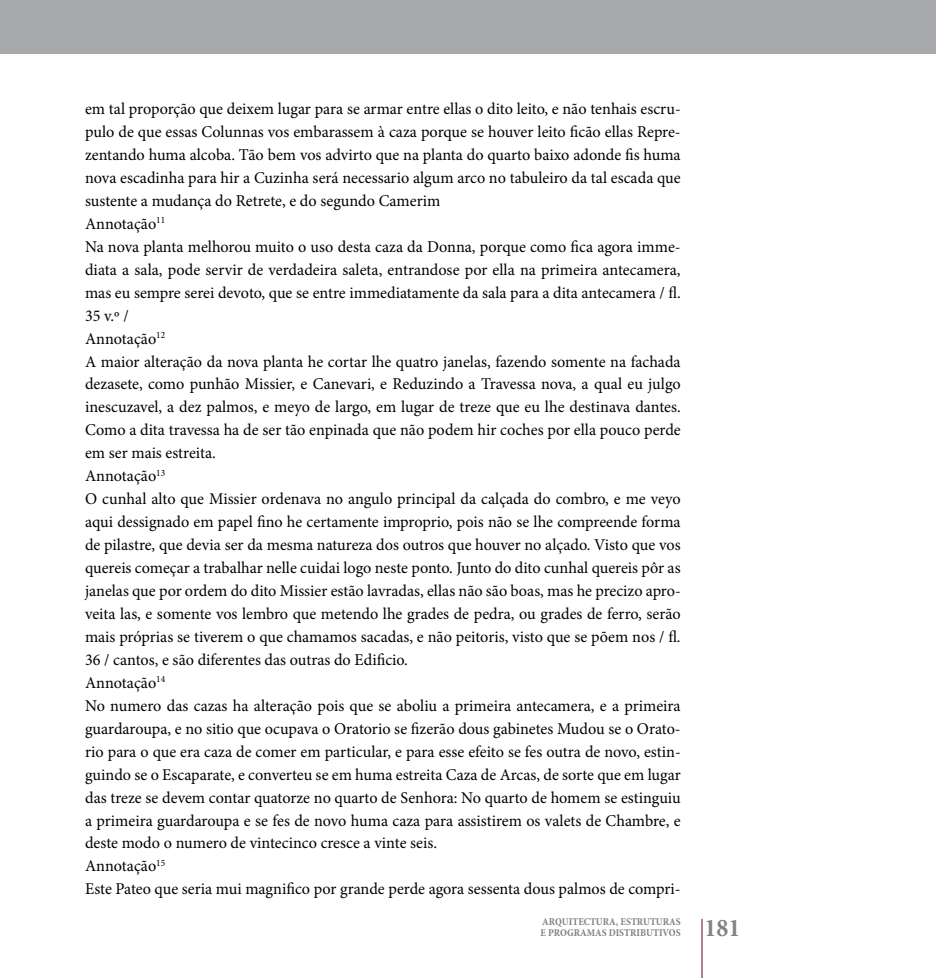
<style>
.page{position:relative;width:936px;height:978px;background:#fff}
.page>*{position:absolute;margin:0;border:0;box-sizing:border-box;transform-origin:0 0}
.t1{font:700 condensed 25.5px "Minion Pro";color:#808285}
.t2{font:16.5px/23px "Minion Pro";color:#000}
.t3{font:700 condensed 10.5px/10.5px "Minion Pro";color:#808285}
</style>
<div class="page">
<div style="left:0;top:0;width:935px;height:53px;background:#a7a9ac"></div>
<hr style="left:701px;top:919px;width:1px;height:59px;background:#610b1e">
<p class="t2" style="left:85px;top:97px;width:597px">em tal proporção que deixem lugar para se armar entre ellas o dito leito, e não tenhais escru&shy;pulo de que essas Colunnas vos embarassem à caza porque se houver leito ficão ellas Repre&shy;zentando huma alcoba. Tão bem vos advirto que na planta do quarto baixo adonde fis huma nova escadinha para hir a Cuzinha será necessario algum arco no tabuleiro da tal escada que sustente a mudança do Retrete, e do segundo Camerim<br>Annotação<sup>11<br></sup>Na nova planta melhorou muito o uso desta caza da Donna, porque como fica agora imme&shy;diata a sala, pode servir de verdadeira saleta, entrandose por ella na primeira antecamera, mas eu sempre serei devoto, que se entre immediatamente da sala para a dita antecamera / fl.<br>35 v.º /<br>Annotação<sup>12<br></sup>A maior alteração da nova planta he cortar lhe quatro janelas, fazendo somente na fachada dezasete, como punhão Missier, e Canevari, e Reduzindo a Travessa nova, a qual eu julgo inescuzavel, a dez palmos, e meyo de largo, em lugar de treze que eu lhe destinava dantes.<br>Como a dita travessa ha de ser tão enpinada que não podem hir coches por ella pouco perde em ser mais estreita.<br>Annotação<sup>13<br></sup>O cunhal alto que Missier ordenava no angulo principal da calçada do combro, e me veyo aqui dessignado em papel fino he certamente improprio, pois não se lhe compreende forma de pilastre, que devia ser da mesma natureza dos outros que houver no alçado. Visto que vos quereis começar a trabalhar nelle cuidai logo neste ponto. Junto do dito cunhal quereis pôr as janelas que por ordem do dito Missier estão lavradas, ellas não são boas, mas he precizo apro&shy;veita las, e somente vos lembro que metendo lhe grades de pedra, ou grades de ferro, serão mais próprias se tiverem o que chamamos sacadas, e não peitoris, visto que se põem nos / fl.<br>36 / cantos, e são diferentes das outras do Edificio.<br>Annotação<sup>14<br></sup>No numero das cazas ha alteração pois que se aboliu a primeira antecamera, e a primeira guardaroupa, e no sitio que ocupava o Oratorio se fizerão dous gabinetes Mudou se o Orato&shy;rio para o que era caza de comer em particular, e para esse efeito se fes outra de novo, estin&shy;guindo se o Escaparate, e converteu se em huma estreita Caza de Arcas, de sorte que em lugar das treze se devem contar quatorze no quarto de Senhora: No quarto de homem se estinguiu a primeira guardaroupa e se fes de novo huma caza para assistirem os valets de Chambre, e deste modo o numero de vintecinco cresce a vinte seis.<br>Annotação<sup>15<br></sup>Este Pateo que seria mui magnifico por grande perde agora sessenta dous palmos de compri-</p>
<p class="t3" style="left:540px;top:916px;width:142px">ARQUITECTURA, ESTRUTURAS<br>E PROGRAMAS DISTRIBUTIVOS</p>
<p class="t1" style="left:704px;top:910px;width:37px">181</p>
</div>
